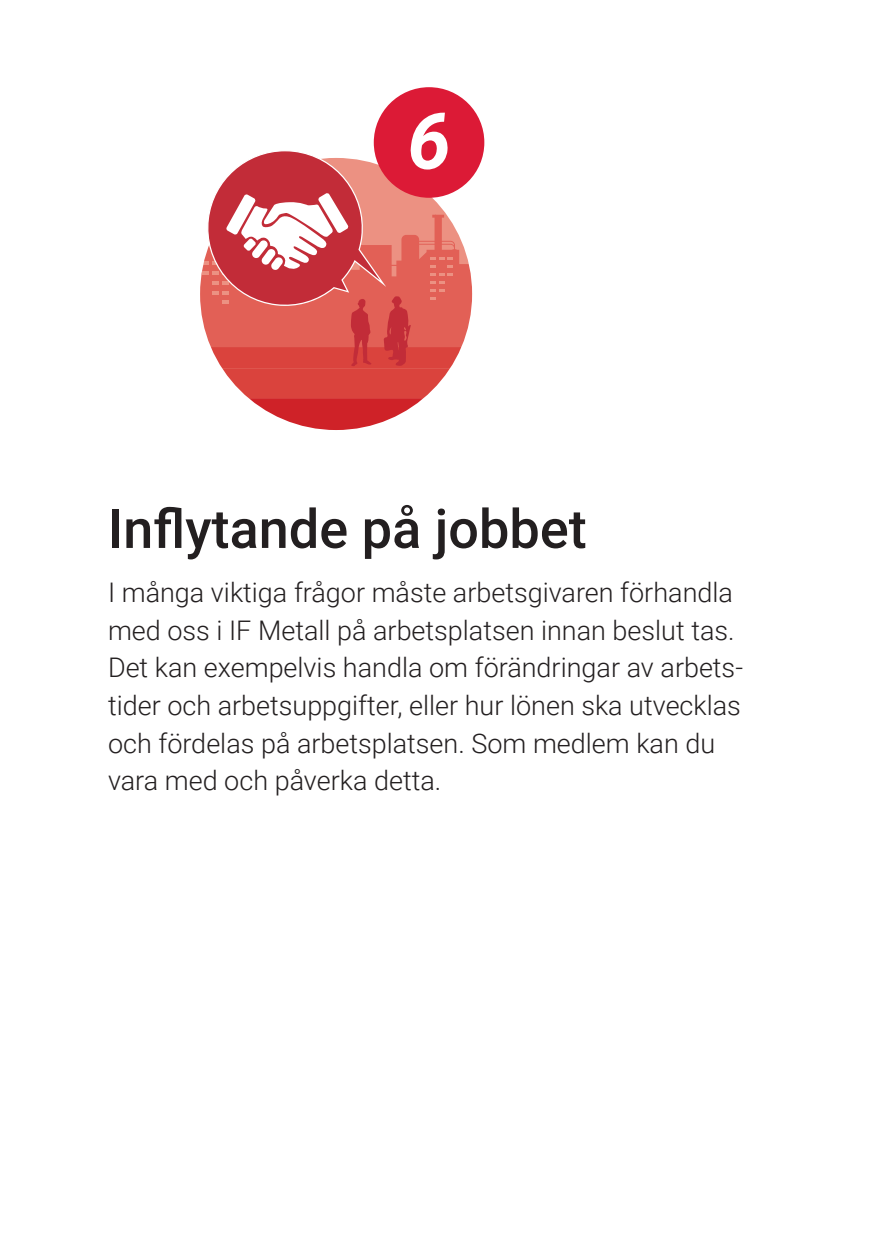
<style>
.page{position:relative;width:893px;height:1259px;background:#fff}
.page>*{position:absolute;margin:0;border:0;box-sizing:border-box;transform-origin:0 0}
.t1{font:italic 700 78px "Roboto";color:#fff}
.Rubrik_1{font:500 54px "Roboto";color:#231f20}
.Brödtext{font:300 27px/37.5px "Roboto";color:#231f20}
</style>
<div class="page">
<svg style="left:200px;top:146px;width:274px;height:284px"></svg>
<div style="left:374px;top:87px;width:110px;height:111px;background:#dc1a36;border-radius:50%"></div>
<p class="t1" style="left:407px;top:86px;width:45px">6</p>
<p class="Rubrik_1" style="left:108px;top:491px;width:480px">Inflytande på jobbet</p>
<p class="Brödtext" style="left:108px;top:573px;width:636px">I många viktiga frågor måste arbetsgivaren förhandla med oss i IF Metall på arbetsplatsen innan beslut tas.<br>Det kan exempelvis handla om förändringar av arbets&shy;tider och arbetsuppgifter, eller hur lönen ska utvecklas och fördelas på arbetsplatsen. Som medlem kan du vara med och påverka detta.</p>
</div>
